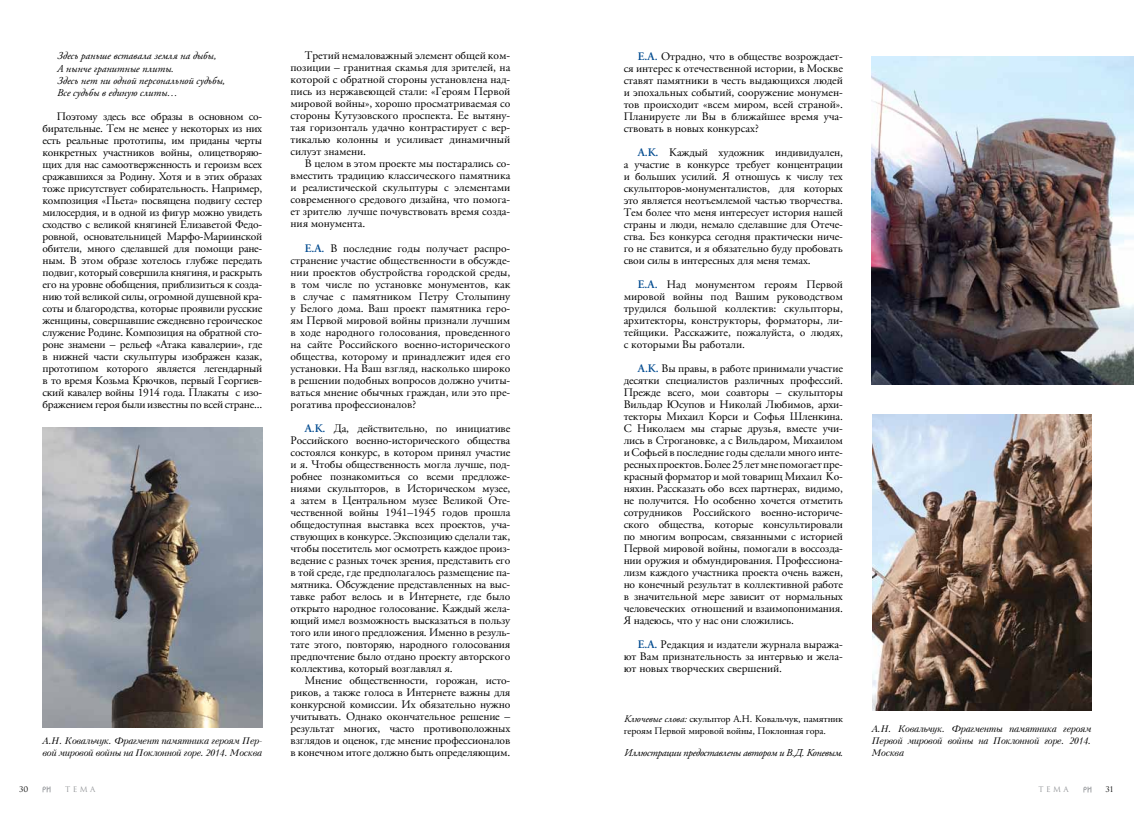
<style>
.page{position:relative;width:1134px;height:823px;background:#fff}
.page>*{position:absolute;margin:0;border:0;box-sizing:border-box;transform-origin:0 0}
.t1{font:11.5px/12px "APC Garamond";color:#000;text-align:justify}
.t2{font:italic 10.5px/12px "APC Garamond";color:#000}
.t3{font:italic 10.5px "APC Garamond";letter-spacing:-.03em;color:#000}
.t4{font:10px/12px "APC Garamond";letter-spacing:-.01em;color:#000}
.t5{font:italic 9px/12px "Kudryashev";letter-spacing:-.04em;color:#000}
.t6{font:7.5px "Romul";letter-spacing:.33em;color:#939598}
.t7{font:7.5px "Romul";color:#000}
.s1{font-weight:600;color:#004a8f}
.s2{font-style:italic}
</style>
<div class="page">
<svg style="left:43px;top:786px;width:8px;height:5px"></svg>
<svg style="left:1083px;top:786px;width:8px;height:6px"></svg>
<img style="left:872px;top:414px;width:219px;height:295px">
<img style="left:43px;top:427px;width:219px;height:299px">
<img style="left:872px;top:57px;width:262px;height:327px">
<p class="t2" style="left:57px;top:50px;width:170px">Здесь раньше вставала земля на дыбы,<br>А нынче гранитные плиты.<br>Здесь нет ни одной персональной судьбы,<br>Все судьбы в единую слиты…</p>
<p class="t1" style="left:43px;top:110px;width:221px;text-indent:14px">Поэтому здесь все образы в основном со&shy;бирательные. Тем не менее у некоторых из них есть реальные прототипы, им приданы черты конкретных участников войны, олицетворяю&shy;щих для нас самоотверженность и героизм всех сражавшихся за Родину. Хотя и в этих образах тоже присутствует собирательность. Например, композиция «Пьета» посвящена подвигу сестер милосердия, и в одной из фигур можно увидеть сходство с великой княгиней Елизаветой Федо&shy;ровной, основательницей Марфо-Мариинской обители, много сделавшей для помощи ране&shy;ным. В этом образе хотелось глубже передать подвиг, который совершила княгиня, и раскрыть его на уровне обобщения, приблизиться к созда&shy;нию той великой силы, огромной душевной кра&shy;соты и благородства, которые проявили русские женщины, совершавшие ежедневно героическое служение Родине. Композиция на обратной сто&shy;роне знамени – рельеф «Атака кавалерии», где в нижней части скульптуры изображен казак, прототипом которого является легендарный в то время Козьма Крючков, первый Георгиев&shy;ский кавалер войны 1914 года. Плакаты с изо&shy;бражением героя были известны по всей стране...</p>
<p class="t5" style="left:43px;top:734px;width:221px">А.Н. Ковальчук. Фрагмент памятника героям Пер&shy;вой мировой войны на Поклонной горе. 2014. Москва</p>
<p class="t1" style="left:291px;top:50px;width:221px;text-indent:14px">Третий немаловажный элемент общей ком&shy;позиции – гранитная скамья для зрителей, на которой с обратной стороны установлена над&shy;пись из нержавеющей стали: «Героям Первой мировой войны», хорошо просматриваемая со стороны Кутузовского проспекта. Ее вытяну&shy;тая горизонталь удачно контрастирует с вер&shy;тикалью колонны и усиливает динамичный силуэт знамени.</p>
<p class="t1" style="left:291px;top:158px;width:221px;text-indent:14px">В целом в этом проекте мы постарались со&shy;вместить традицию классического памятника и реалистической скульптуры с элементами современного средового дизайна, что помога&shy;ет зрителю лучше почувствовать время созда&shy;ния монумента.</p>
<p class="t1" style="left:291px;top:241px;width:221px;text-indent:14px"><span class="s1">Е.А.</span> В последние годы получает распро&shy;странение участие общественности в обсужде&shy;нии проектов обустройства городской среды, в том числе по установке монументов, как в случае с памятником Петру Столыпину у Белого дома. Ваш проект памятника геро&shy;ям Первой мировой войны признали лучшим в ходе народного голосования, проведенного на сайте Российского военно-исторического общества, которому и принадлежит идея его установки. На Ваш взгляд, насколько широко в решении подобных вопросов должно учиты&shy;ваться мнение обычных граждан, или это пре&shy;рогатива профессионалов?</p>
<p class="t1" style="left:291px;top:421px;width:221px;text-indent:14px"><span class="s1">А.К.</span> Да, действительно, по инициативе Российского военно-исторического общества состоялся конкурс, в котором принял участие и я. Чтобы общественность могла лучше, под&shy;робнее познакомиться со всеми предложе&shy;ниями скульпторов, в Историческом музее, а затем в Центральном музее Великой Оте&shy;чественной войны 1941–1945 годов прошла общедоступная выставка всех проектов, уча&shy;ствующих в конкурсе. Экспозицию сделали так, чтобы посетитель мог осмотреть каждое произ&shy;ведение с разных точек зрения, представить его в той среде, где предполагалось размещение па&shy;мятника. Обсуждение представленных на выс&shy;тавке работ велось и в Интернете, где было открыто народное голосование. Каждый жела&shy;ющий имел возможность высказаться в пользу того или иного предложения. Именно в резуль&shy;тате этого, повторяю, народного голосования предпочтение было отдано проекту авторского коллектива, который возглавлял я.</p>
<p class="t1" style="left:291px;top:673px;width:221px;text-indent:14px">Мнение общественности, горожан, исто&shy;риков, а также голоса в Интернете важны для конкурсной комиссии. Их обязательно нужно учитывать. Однако окончательное решение – результат многих, часто противоположных взглядов и оценок, где мнение профессионалов в конечном итоге должно быть определяющим.</p>
<p class="t1" style="left:624px;top:50px;width:221px;text-indent:14px"><span class="s1">Е.А.</span> Отрадно, что в обществе возрождает&shy;ся интерес к отечественной истории, в Москве ставят памятники в честь выдающихся людей и эпохальных событий, сооружение монумен&shy;тов происходит «всем миром, всей страной».<br>Планируете ли Вы в ближайшее время уча&shy;ствовать в новых конкурсах?</p>
<p class="t1" style="left:624px;top:146px;width:221px;text-indent:14px"><span class="s1">А.К.</span> Каждый художник индивидуален, а участие в конкурсе требует концентрации и больших усилий. Я отношусь к числу тех скульпторов-монументалистов, для которых это является неотъемлемой частью творчества.<br>Тем более что меня интересует история нашей страны и люди, немало сделавшие для Отече&shy;ства. Без конкурса сегодня практически ниче&shy;го не ставится, и я обязательно буду пробовать свои силы в интересных для меня темах.</p>
<p class="t1" style="left:624px;top:278px;width:221px;text-indent:14px"><span class="s1">Е.А.</span> Над монументом героям Первой мировой войны под Вашим руководством трудился большой коллектив: скульпторы, архитекторы, конструкторы, форматоры, ли&shy;тейщики. Расскажите, пожалуйста, о людях, с которыми Вы работали.</p>
<p class="t1" style="left:624px;top:362px;width:221px;text-indent:14px"><span class="s1">А.К.</span> Вы правы, в работе принимали участие десятки специалистов различных профессий.<br>Прежде всего, мои соавторы – скульпторы Вильдар Юсупов и Николай Любимов, архи&shy;текторы Михаил Корси и Софья Шленкина.<br>С Николаем мы старые друзья, вместе учи&shy;лись в Строгановке, а с Вильдаром, Михаилом и Софьей в последние годы сделали много инте&shy;ресных проектов. Более 25 лет мне помогает пре&shy;красный форматор и мой товарищ Михаил Ко&shy;няхин. Рассказать обо всех партнерах, видимо, не получится. Но особенно хочется отметить сотрудников Российского военно-историче&shy;ского общества, которые консультировали по многим вопросам, связанными с историей Первой мировой войны, помогали в воссозда&shy;нии оружия и обмундирования. Профессиона&shy;лизм каждого участника проекта очень важен, но конечный результат в коллективной работе в значительной мере зависит от нормальных человеческих отношений и взаимопонимания.<br>Я надеюсь, что у нас они сложились.</p>
<p class="t1" style="left:624px;top:637px;width:221px;text-indent:14px"><span class="s1">Е.А.</span> Редакция и издатели журнала выража&shy;ют Вам признательность за интервью и жела&shy;ют новых творческих свершений.</p>
<p class="t4" style="left:624px;top:712px;width:221px"><span class="s2">Ключевые слова:</span> скульптор А.Н. Ковальчук, памятник героям Первой мировой войны, Поклонная гора.</p>
<p class="t3" style="left:624px;top:746px;width:221px">Иллюстрации предоставлены автором и В.Д. Коневым.</p>
<p class="t5" style="left:872px;top:722px;width:221px;text-align:justify">А.Н. Ковальчук. Фрагменты памятника героям Первой мировой войны на Поклонной горе. 2014.<br>Москва</p>
<p class="t7" style="left:19px;top:784px;width:11px">30</p>
<p class="t6" style="left:65px;top:784px;width:32px">тема</p>
<p class="t6" style="left:1038px;top:784px;width:32px">тема</p>
<p class="t7" style="left:1105px;top:784px;width:9px">31</p>
</div>
